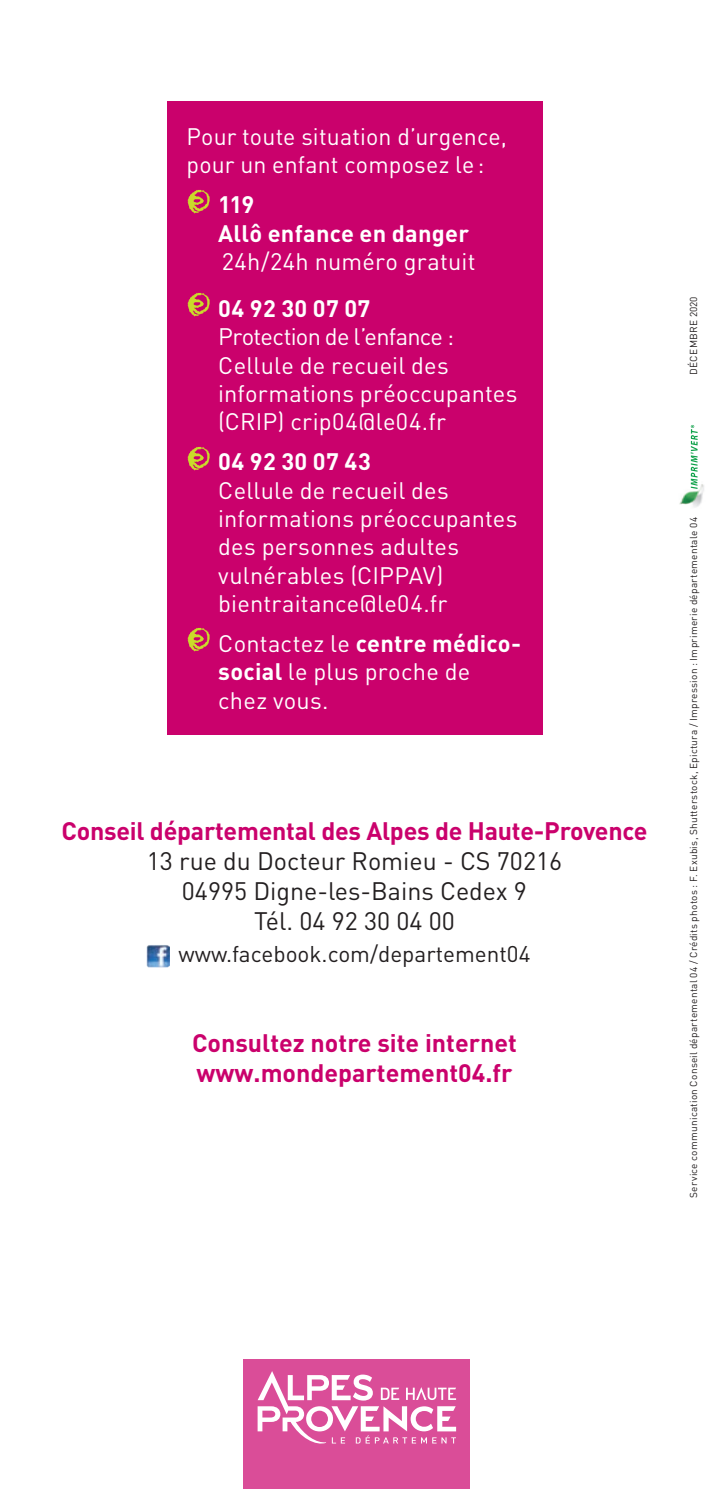
<style>
.page{position:relative;width:709px;height:1489px;background:#fff}
.page>*{position:absolute;margin:0;border:0;box-sizing:border-box;transform-origin:0 0}
.t1{font:700 25px/30px "DINOT";letter-spacing:-.005em;color:#ca016c}
.t2{font:25px/30px "DINOT";color:#231f20;text-align:center}
.t3{font:23.5px/28.2px "DINOT";letter-spacing:.01em;color:#fff}
.t4{font:700 23.5px/28.2px "DINOT";letter-spacing:.01em;color:#fff}
.t5{font:22.5px "DINOT";color:#231f20}
.t6{font:10px "DINOT";letter-spacing:.025em;color:#231f20}
.s1{font-weight:700}
</style>
<div class="page">
<div style="left:243px;top:1358px;width:227px;height:130px;background:#da4d98"></div>
<svg style="left:257px;top:1371px;width:199px;height:72px"></svg>
<img style="left:679px;top:482px;width:25px;height:25px">
<svg style="left:690px;top:425px;width:7px;height:64px"></svg>
<img style="left:146px;top:945px;width:23px;height:22px">
<div style="left:167px;top:101px;width:375px;height:633px;background:#ca016c"></div>
<img style="left:187px;top:189px;width:23px;height:24px">
<img style="left:187px;top:292px;width:23px;height:25px">
<img style="left:187px;top:446px;width:23px;height:24px">
<img style="left:187px;top:627px;width:23px;height:25px">
<p class="t3" style="left:186px;top:121px;width:322px">Pour toute situation d’urgence, pour un enfant composez le:</p>
<p class="t4" style="left:218px;top:190px;width:252px">119<br>Allô enfance en danger</p>
<p class="t3" style="left:222px;top:246px;width:255px">24h/24h numéro gratuit</p>
<p class="t4" style="left:218px;top:293px;width:154px">04 92 30 07 07</p>
<p class="t3" style="left:218px;top:322px;width:301px">Protection de l’enfance :<br>Cellule de recueil des informations préoccupantes (CRIP) crip04@le04.fr</p>
<p class="t4" style="left:218px;top:447px;width:154px">04 92 30 07 43</p>
<p class="t3" style="left:218px;top:475px;width:301px">Cellule de recueil des informations préoccupantes des personnes adultes vulnérables (CIPPAV) bientraitance@le04.fr</p>
<p class="t3" style="left:218px;top:628px;width:304px">Contactez le <span class="s1">centre médico&shy;social</span> le plus proche de chez vous.</p>
<p class="t1" style="left:61px;top:814px;width:587px">Conseil départemental des Alpes de Haute-Provence</p>
<p class="t2" style="left:147px;top:844px;width:417px">13 rue du Docteur Romieu - CS 70216<br>04995 Digne-les-Bains Cedex 9<br>Tél. 04 92 30 04 00</p>
<p class="t5" style="left:178px;top:938px;width:353px">www.facebook.com/departement04</p>
<p class="t1" style="left:192px;top:1027px;width:326px">Consultez notre site internet www.mondepartement04.fr</p>
<p class="t6" style="left:686px;top:375px;width:80px;rotate:-90deg">DÉCEMBRE 2020</p>
<p class="t6" style="left:686px;top:1198px;width:682px;rotate:-90deg">Service communication Conseil départemental 04 / Crédits photos : F. Exubis, Shutterstock, Epictura / Impression : Imprimerie départementale 04</p>
</div>
